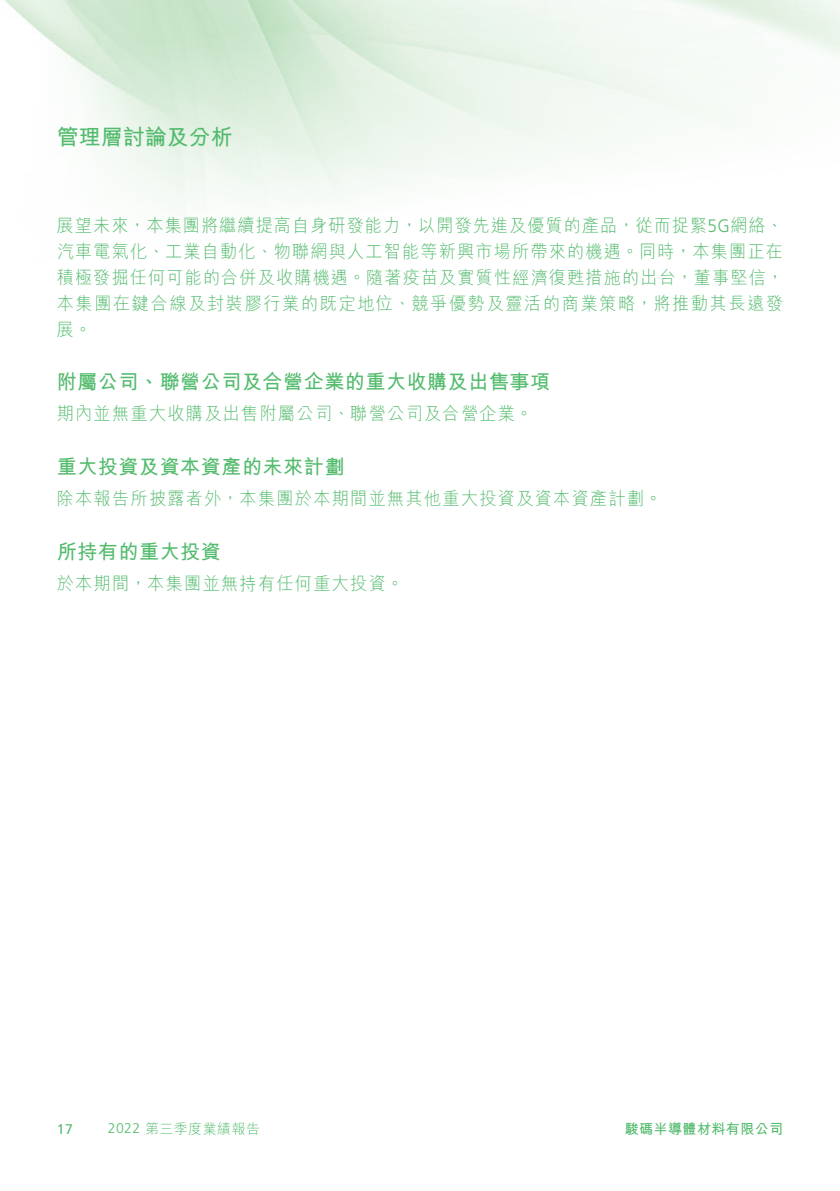
<style>
.page{position:relative;width:840px;height:1191px;background:#fff}
.page>*{position:absolute;margin:0;border:0;box-sizing:border-box;transform-origin:0 0}
.t1{font:700 22px "M Hei HK";color:#53bb6d}
.t2{font:700 20px "M Hei HK";letter-spacing:.03em;color:#53bb6d}
.t3{font:300 18px/26px "M Hei HK";letter-spacing:.08em;color:#53bb6d;text-align:justify;scale:.95 1}
.t4{font:300 14px "M Hei HK";letter-spacing:.03em;color:#53bb6d}
.t5{font:700 14px "M Hei HK";letter-spacing:.03em;color:#53bb6d}
.t6{font:14px "Frutiger LT Std";color:#53bb6d}
.s1{font-family:"Frutiger LT Std"}
</style>
<div class="page">
<p class="t1" style="left:57px;top:121px;width:177px">管理層討論及分析</p>
<p class="t3" style="left:57px;top:211px;width:766px">展望未來，本集團將繼續提高自身研發能力，以開發先進及優質的產品，從而捉緊<span class="s1">5G</span>網絡、汽車電氣化、工業自動化、物聯網與人工智能等新興市場所帶來的機遇。同時，本集團正在積極發掘任何可能的合併及收購機遇。隨著疫苗及實質性經濟復甦措施的出台，董事堅信，本集團在鍵合線及封裝膠行業的既定地位、競爭優勢及靈活的商業策略，將推動其長遠發展。</p>
<p class="t2" style="left:57px;top:367px;width:494px">附屬公司、聯營公司及合營企業的重大收購及出售事項</p>
<p class="t3" style="left:57px;top:400px;width:502px">期內並無重大收購及出售附屬公司、聯營公司及合營企業。</p>
<p class="t2" style="left:57px;top:452px;width:289px">重大投資及資本資產的未來計劃</p>
<p class="t3" style="left:57px;top:485px;width:638px">除本報告所披露者外，本集團於本期間並無其他重大投資及資本資產計劃。</p>
<p class="t2" style="left:57px;top:537px;width:165px">所持有的重大投資</p>
<p class="t3" style="left:57px;top:569px;width:366px">於本期間，本集團並無持有任何重大投資。</p>
<p class="t6" style="left:57px;top:1120px;width:18px">17</p>
<p class="t4" style="left:108px;top:1119px;width:154px"><span class="s1">2022</span> 第三季度業績報告</p>
<p class="t5" style="left:624px;top:1118px;width:160px">駿碼半導體材料有限公司</p>
</div>
